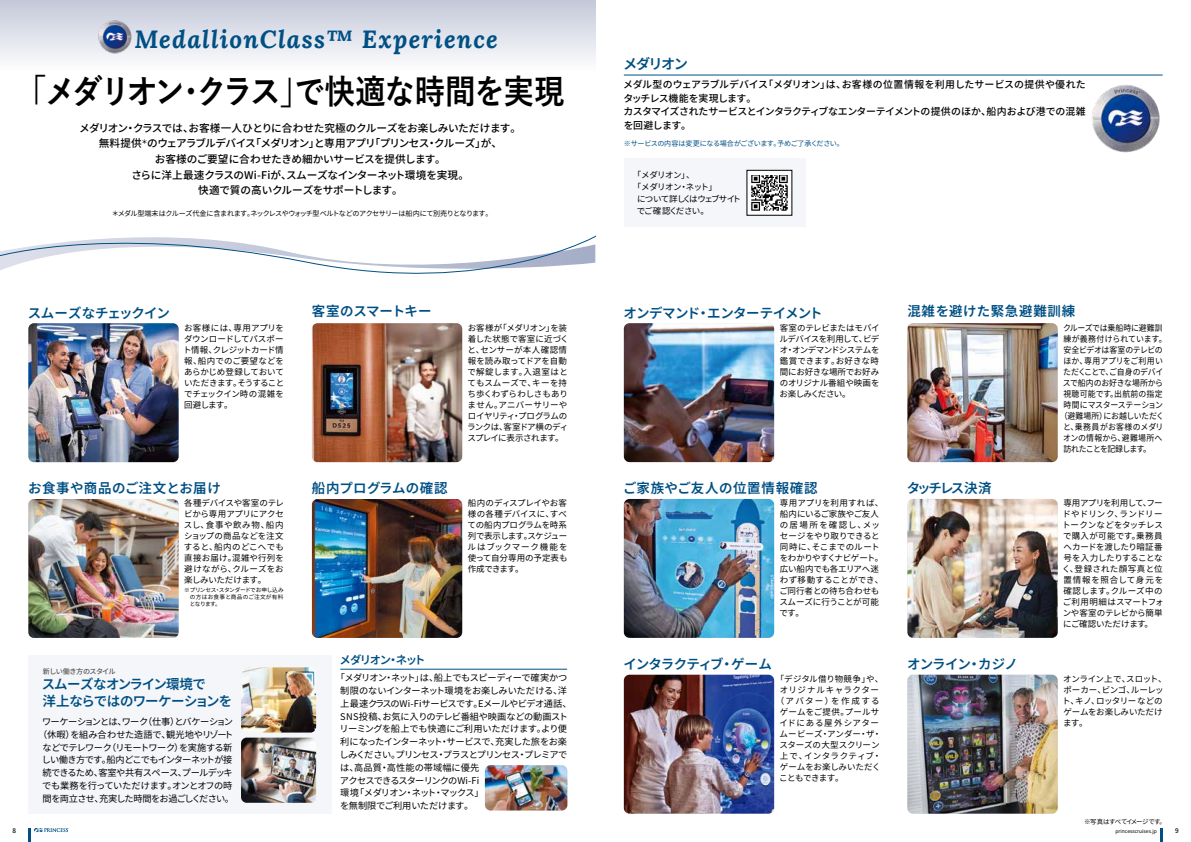
<style>
.page{position:relative;width:1191px;height:842px;background:#fff}
.page>*{position:absolute;margin:0;border:0;box-sizing:border-box;transform-origin:0 0}
.t1{font:700 34px "Yu Go";letter-spacing:-.045em;color:#000;scale:.9 1}
.t2{font:italic 700 24.8px "Lora";letter-spacing:.05em;color:#005084}
.t3{font:100 14.2px "Noto Sans JP";letter-spacing:-.11em;color:#005084}
.t4{font:100 13.5px/17px "Noto Sans JP";letter-spacing:-.055em;color:#005084}
.t5{font:100 13.5px "Noto Sans JP";letter-spacing:.055em;color:#005084}
.t6{font:100 13.5px "Noto Sans JP";letter-spacing:-.045em;color:#005084}
.t7{font:100 13.5px "Noto Sans JP";letter-spacing:.035em;color:#005084}
.t8{font:100 13.5px "Noto Sans JP";letter-spacing:-.06em;color:#005084}
.t9{font:100 13.5px "Noto Sans JP";letter-spacing:-.04em;color:#005084}
.t10{font:100 13.5px "Noto Sans JP";letter-spacing:.02em;color:#005084}
.t11{font:100 13.5px "Noto Sans JP";letter-spacing:-.02em;color:#005084}
.t12{font:100 13.5px "Noto Sans JP";letter-spacing:-.145em;color:#005084}
.t13{font:100 11.3px "Noto Sans JP";letter-spacing:-.13em;color:#005084}
.t14{font:500 10.6px/15.6px "Noto Sans JP";letter-spacing:-.035em;color:#000;text-align:center}
.t15{font:500 9.9px/13.5px "Noto Sans JP";letter-spacing:-.025em;color:#000}
.t16{font:9.2px/12.8px "Noto Sans JP";letter-spacing:-.05em;color:#000}
.t17{font:8.5px/11px "Noto Sans JP";letter-spacing:-.01em;color:#000;text-align:justify}
.t18{font:8.5px/11px "Noto Sans JP";letter-spacing:-.03em;color:#000}
.t19{font:8.5px "Noto Sans JP";letter-spacing:-.01em;color:#000;scale:.93 1}
.t20{font:8.5px "Noto Sans JP";letter-spacing:-.095em;color:#000}
.t21{font:8.5px "Noto Sans JP";letter-spacing:-.05em;color:#000;scale:.93 1}
.t22{font:8.5px "Noto Sans JP";letter-spacing:.01em;color:#000;scale:.93 1}
.t23{font:8.5px "Noto Sans JP";letter-spacing:-.045em;color:#000;scale:.93 1}
.t24{font:8.5px "Noto Sans JP";letter-spacing:.03em;color:#000;scale:.93 1}
.t25{font:8.5px "Noto Sans JP";letter-spacing:-.035em;color:#000;scale:.93 1}
.t26{font:8.5px "Noto Sans JP";letter-spacing:.04em;color:#000;scale:.93 1}
.t27{font:8.5px "Noto Sans JP";letter-spacing:.025em;color:#000;scale:.93 1}
.t28{font:8.5px "Noto Sans JP";letter-spacing:.01em;color:#000}
.t29{font:8.5px "Noto Sans JP";letter-spacing:-.095em;color:#000;scale:.93 1}
.t30{font:8.5px "Noto Sans JP";letter-spacing:.02em;color:#000}
.t31{font:8.5px "Noto Sans JP";letter-spacing:.045em;color:#000}
.t32{font:8.5px "Noto Sans JP";letter-spacing:.07em;color:#000}
.t33{font:8.5px "Noto Sans JP";letter-spacing:.155em;color:#000}
.t34{font:8.5px "Noto Sans JP";letter-spacing:.075em;color:#000}
.t35{font:8.5px "Noto Sans JP";letter-spacing:-.08em;color:#000}
.t36{font:8.5px "Noto Sans JP";letter-spacing:-.07em;color:#000}
.t37{font:7.1px "Noto Sans JP";letter-spacing:-.06em;color:#000}
.t38{font:7.1px "Noto Sans JP";letter-spacing:-.045em;color:#005084}
.t39{font:500 7.1px "Noto Sans JP";letter-spacing:-.08em;color:#595757}
.t40{font:6.4px "Noto Sans JP";letter-spacing:-.055em;color:#000}
.t41{font:500 6.4px "Noto Sans JP";color:#000}
.t42{font:5.7px/7.1px "Noto Sans JP";letter-spacing:-.035em;color:#000;text-align:justify}
.t43{font:5px "Noto Sans JP";color:#000}
</style>
<div class="page">
<div style="left:0;top:0;width:595px;height:71px;background:linear-gradient(to bottom,#c3c9d9,#fefefe)"></div>
<div style="left:624px;top:159px;width:181px;height:68px;background:#f5f6f9"></div>
<img style="left:28px;top:323px;width:151px;height:139px">
<img style="left:312px;top:323px;width:150px;height:139px">
<img style="left:624px;top:323px;width:150px;height:139px">
<img style="left:907px;top:323px;width:150px;height:139px">
<img style="left:624px;top:499px;width:150px;height:139px">
<img style="left:907px;top:499px;width:150px;height:139px">
<img style="left:624px;top:675px;width:150px;height:139px">
<img style="left:907px;top:675px;width:150px;height:139px">
<hr style="left:340px;top:669px;width:227px;height:1px;background:#005084">
<img style="left:485px;top:765px;width:82px;height:45px">
<div style="left:28px;top:655px;width:304px;height:159px;background:#f5f6f9"></div>
<img style="left:241px;top:667px;width:75px;height:65px">
<img style="left:241px;top:738px;width:75px;height:65px">
<hr style="left:624px;top:75px;width:538px;height:1px;background:#005084">
<div style="left:747px;top:170px;width:45px;height:45px;background:#fff"></div>
<img style="left:751px;top:175px;width:36px;height:35px">
<img style="left:98px;top:19px;width:35px;height:34px">
<img style="left:312px;top:499px;width:150px;height:139px">
<img style="left:28px;top:499px;width:151px;height:139px">
<img style="left:1092px;top:85px;width:68px;height:68px">
<svg style="left:0;top:236px;width:595px;height:38px"></svg>
<hr style="left:1159px;top:828px;width:3px;height:14px;background:#005084">
<hr style="left:28px;top:828px;width:3px;height:14px;background:#005084">
<svg style="left:34px;top:828px;width:35px;height:5px"></svg>
<h2 class="t2" style="left:134px;top:22px;width:365px">MedallionClass™ Experience</h2>
<h1 class="t1" style="left:16px;top:72px;width:611px">「メダリオン・クラス」で快適な時間を実現</h1>
<p class="t14" style="left:79px;top:120px;width:443px">メダリオン・クラスでは、お客様一人ひとりに合わせた究極のクルーズをお楽しみいただけます。無料提供<sup>＊</sup>のウェアラブルデバイス「メダリオン」と専用アプリ「プリンセス・クルーズ」が、<br>お客様のご要望に合わせたきめ細かいサービスを提供します。<br>さらに洋上最速クラスのWi-Fiが、スムーズなインターネット環境を実現。<br>快適で質の高いクルーズをサポートします。</p>
<p class="t37" style="left:112px;top:209px;width:382px">＊メダル型端末はクルーズ代金に含まれます。ネックレスやウォッチ型ベルトなどのアクセサリーは船内にて別売りとなります。</p>
<h3 class="t9" style="left:28px;top:305px;width:144px">スムーズなチェックイン</h3>
<h3 class="t11" style="left:312px;top:303px;width:121px">客室のスマートキー</h3>
<p class="t17" style="left:183px;top:322px;width:103px">お客様には、専用アプリをダウンロードしてパスポート情報、クレジットカード情報、船内でのご要望などをあらかじめ登録しておいていただきます。そうすることでチェックイン時の混雑を回避します。</p>
<p class="t17" style="left:467px;top:322px;width:103px;text-align:left">お客様が「メダリオン」を装着した状態で客室に近づくと、センサーが本人確認情報を読み取ってドアを自動で解錠します。入退室はとてもスムーズで、キーを持ち歩くわずらわしさもありません。アニバーサリーやロイヤリティ・プログラムのランクは、客室ドア横のディスプレイに表示されます。</p>
<h3 class="t7" style="left:28px;top:481px;width:194px">お食事や商品のご注文とお届け</h3>
<p class="t17" style="left:184px;top:498px;width:102px">各種デバイスや客室のテレビから専用アプリにアクセスし、食事や飲み物、船内ショップの商品などを注文すると、船内のどこへでも直接お届け。混雑や行列を避けながら、クルーズをお楽しみいただけます。</p>
<p class="t42" style="left:190px;top:587px;width:95px;text-indent:-6px">※プリンセス・スタンダードでお申し込みの方はお食事と商品のご注文が有料となります。</p>
<p class="t39" style="left:43px;top:667px;width:74px">新しい働き方のスタイル</p>
<h3 class="t4" style="left:42px;top:676px;width:192px">スムーズなオンライン環境で<br>洋上ならではのワーケーションを</h3>
<p class="t16" style="left:38px;top:715px;width:197px;text-align:center">ワーケーションとは、ワーク（仕事）とバケーション（休暇）を組み合わせた造語で、観光地やリゾートなどでテレワーク（リモートワーク）を実施する新しい働き方です。船内どこでもインターネットが接続できるため、客室や共有スペース、プールデッキでも業務を行っていただけます。オンとオフの時間を両立させ、充実した時間をお過ごしください。</p>
<h3 class="t10" style="left:312px;top:481px;width:137px">船内プログラムの確認</h3>
<p class="t17" style="left:467px;top:498px;width:102px">船内のディスプレイやお客様の各種デバイスに、すべての船内プログラムを時系列で表示します。スケジュールはブックマーク機能を使って自分専用の予定表も作成できます。</p>
<h3 class="t13" style="left:340px;top:653px;width:87px">メダリオン・ネット</h3>
<p class="t16" style="left:339px;top:672px;width:234px;text-indent:-4px">「メダリオン・ネット」は、船上でもスピーディーで確実かつ制限のないインターネット環境をお楽しみいただける、洋上最速クラスのWi-Fiサービスです。Eメールやビデオ通話、<br>SNS投稿、お気に入りのテレビ番組や映画などの動画ストリーミングを船上でも快適にご利用いただけます。より便利になったインターネット・サービスで、充実した旅をお楽しみください。プリンセス・プラスとプリンセス・プレミアでは、高品質・高性能の帯域幅に優先<br>アクセスできるスターリンクのWi-Fi<br>環境「メダリオン・ネット・マックス」<br>を無制限でご利用いただけます。</p>
<h3 class="t3" style="left:623px;top:56px;width:66px">メダリオン</h3>
<p class="t15" style="left:623px;top:78px;width:464px">メダル型のウェアラブルデバイス「メダリオン」は、お客様の位置情報を利用したサービスの提供や優れたタッチレス機能を実現します。<br>カスタマイズされたサービスとインタラクティブなエンターテイメントの提供のほか、船内および港での混雑を回避します。</p>
<p class="t38" style="left:624px;top:139px;width:221px">※サービスの内容は変更になる場合がございます。予めご了承ください。</p>
<p class="t17" style="left:633px;top:170px;width:63px">「メダリオン」、</p>
<p class="t35" style="left:633px;top:182px;width:86px">「メダリオン・ネット」</p>
<p class="t20" style="left:637px;top:194px;width:105px">について詳しくはウェブサイト</p>
<p class="t20" style="left:637px;top:207px;width:74px">でご確認ください。</p>
<h3 class="t6" style="left:623px;top:305px;width:200px">オンデマンド・エンターテイメント</h3>
<p class="t17" style="left:779px;top:322px;width:102px">客室のテレビまたはモバイルデバイスを利用して、ビデオ・オンデマンドシステムを鑑賞できます。お好きな時間にお好きな場所でお好みのオリジナル番組や映画をお楽しみください。</p>
<h3 class="t5" style="left:623px;top:481px;width:196px">ご家族やご友人の位置情報確認</h3>
<p class="t17" style="left:779px;top:498px;width:106px;text-align:left">専用アプリを利用すれば、船内にいるご家族やご友人の居場所を確認し、メッセージをやり取りできると同時に、そこまでのルートをわかりやすくナビゲート。広い船内でも各エリアへ迷わず移動することができ、ご同行者との待ち合わせもスムーズに行うことが可能です。</p>
<h3 class="t8" style="left:623px;top:656px;width:150px">インタラクティブ・ゲーム</h3>
<p class="t28" style="left:775px;top:674px;width:109px">「デジタル借り物競争」や、</p>
<p class="t32" style="left:779px;top:685px;width:101px">オリジナルキャラクター</p>
<p class="t33" style="left:776px;top:696px;width:105px">（アバター）を作成する</p>
<p class="t30" style="left:780px;top:707px;width:101px">ゲームをご提供。プールサ</p>
<p class="t34" style="left:779px;top:718px;width:101px">イドにある屋外シアター</p>
<p class="t17" style="left:779px;top:729px;width:103px">ムービーズ・アンダー・ザ・</p>
<p class="t17" style="left:779px;top:740px;width:102px">スターズの大型スクリーン</p>
<p class="t31" style="left:780px;top:751px;width:103px">上で、インタラクティブ・</p>
<p class="t17" style="left:780px;top:762px;width:102px">ゲームをお楽しみいただく</p>
<p class="t36" style="left:779px;top:773px;width:66px">こともできます。</p>
<h3 class="t5" style="left:907px;top:303px;width:169px">混雑を避けた緊急避難訓練</h3>
<p class="t19" style="left:1063px;top:323px;width:108px">クルーズでは乗船時に避難訓</p>
<p class="t22" style="left:1063px;top:334px;width:113px">練が義務付けられています。</p>
<p class="t23" style="left:1063px;top:345px;width:108px">安全ビデオは客室のテレビの</p>
<p class="t19" style="left:1063px;top:356px;width:108px">ほか、専用アプリをご利用い</p>
<p class="t21" style="left:1063px;top:367px;width:109px">ただくことで、ご自身のデバイ</p>
<p class="t19" style="left:1063px;top:378px;width:109px">スで船内のお好きな場所から</p>
<p class="t24" style="left:1063px;top:389px;width:108px">視聴可能です。出航前の指定</p>
<p class="t25" style="left:1063px;top:400px;width:109px">時間にマスターステーション</p>
<p class="t19" style="left:1059px;top:411px;width:114px">（避難場所）にお越しいただく</p>
<p class="t26" style="left:1063px;top:422px;width:109px">と、乗務員がお客様のメダリ</p>
<p class="t27" style="left:1063px;top:433px;width:108px">オンの情報から、避難場所へ</p>
<p class="t29" style="left:1063px;top:444px;width:96px">訪れたことを記録します。</p>
<h3 class="t12" style="left:906px;top:481px;width:86px">タッチレス決済</h3>
<h3 class="t4" style="left:907px;top:656px;width:112px">オンライン・カジノ</h3>
<p class="t17" style="left:1062px;top:498px;width:103px">専用アプリを利用して、フードやドリンク、ランドリートークンなどをタッチレスで購入が可能です。乗務員へカードを渡したり暗証番号を入力したりすることなく、登録された顔写真と位置情報を照合して身元を確認します。クルーズ中のご利用明細はスマートフォンや客室のテレビから簡単にご確認いただけます。</p>
<p class="t18" style="left:1062px;top:674px;width:106px">オンライン上で、スロット、ポーカー、ビンゴ、ルーレット、キノ、ロッタリーなどのゲームをお楽しみいただけます。</p>
<p class="t40" style="left:1084px;top:817px;width:83px">※写真はすべてイメージです。</p>
<p class="t41" style="left:12px;top:827px;width:5px">8</p>
<p class="t43" style="left:1115px;top:828px;width:43px">princesscruises.jp</p>
<p class="t41" style="left:1175px;top:827px;width:5px">9</p>
</div>
